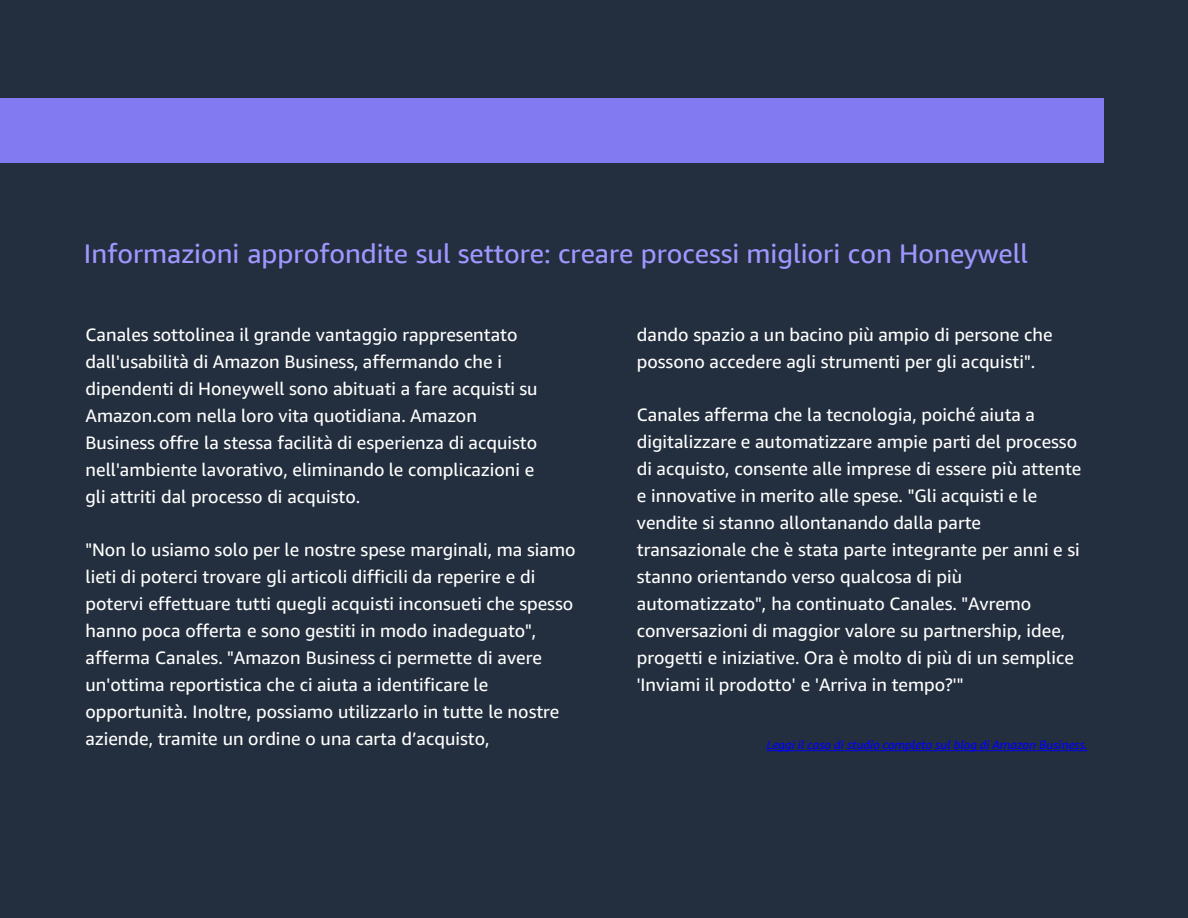
<style>
.page{position:relative;width:1188px;height:918px;background:#232f3e}
.page>*{position:absolute;margin:0;border:0;box-sizing:border-box;transform-origin:0 0}
.t1{font:27px "Amazon Ember Display";color:#a096ff}
.t2{font:18px/27px "Amazon Ember";color:#fff}
.t3{font:italic 12px "Amazon Ember";letter-spacing:.005em;color:#00f}
</style>
<div class="page">
<svg style="left:766px;top:750px;width:322px;height:1px"></svg>
<div style="left:0;top:98px;width:1104px;height:65px;background:#827af0"></div>
<p class="t1" style="left:84px;top:237px;width:946px">Informazioni approfondite sul settore: creare processi migliori con Honeywell</p>
<p class="t2" style="left:86px;top:321px;width:453px">Canales sottolinea il grande vantaggio rappresentato dall'usabilità di Amazon Business, affermando che i dipendenti di Honeywell sono abituati a fare acquisti su Amazon.com nella loro vita quotidiana. Amazon Business offre la stessa facilità di esperienza di acquisto nell'ambiente lavorativo, eliminando le complicazioni e gli attriti dal processo di acquisto.</p>
<p class="t2" style="left:86px;top:536px;width:491px">"Non lo usiamo solo per le nostre spese marginali, ma siamo lieti di poterci trovare gli articoli difficili da reperire e di potervi effettuare tutti quegli acquisti inconsueti che spesso hanno poca offerta e sono gestiti in modo inadeguato", afferma Canales. "Amazon Business ci permette di avere un'ottima reportistica che ci aiuta a identificare le opportunità. Inoltre, possiamo utilizzarlo in tutte le nostre aziende, tramite un ordine o una carta d’acquisto,</p>
<p class="t2" style="left:637px;top:321px;width:417px">dando spazio a un bacino più ampio di persone che possono accedere agli strumenti per gli acquisti".</p>
<p class="t2" style="left:637px;top:401px;width:446px">Canales afferma che la tecnologia, poiché aiuta a digitalizzare e automatizzare ampie parti del processo di acquisto, consente alle imprese di essere più attente e innovative in merito alle spese. "Gli acquisti e le vendite si stanno allontanando dalla parte transazionale che è stata parte integrante per anni e si stanno orientando verso qualcosa di più automatizzato", ha continuato Canales. "Avremo conversazioni di maggior valore su partnership, idee, progetti e iniziative. Ora è molto di più di un semplice 'Inviami il prodotto' e 'Arriva in tempo?'"</p>
<p class="t3" style="left:766px;top:737px;width:323px">Leggi il caso di studio completo sul blog di Amazon Business.</p>
</div>
